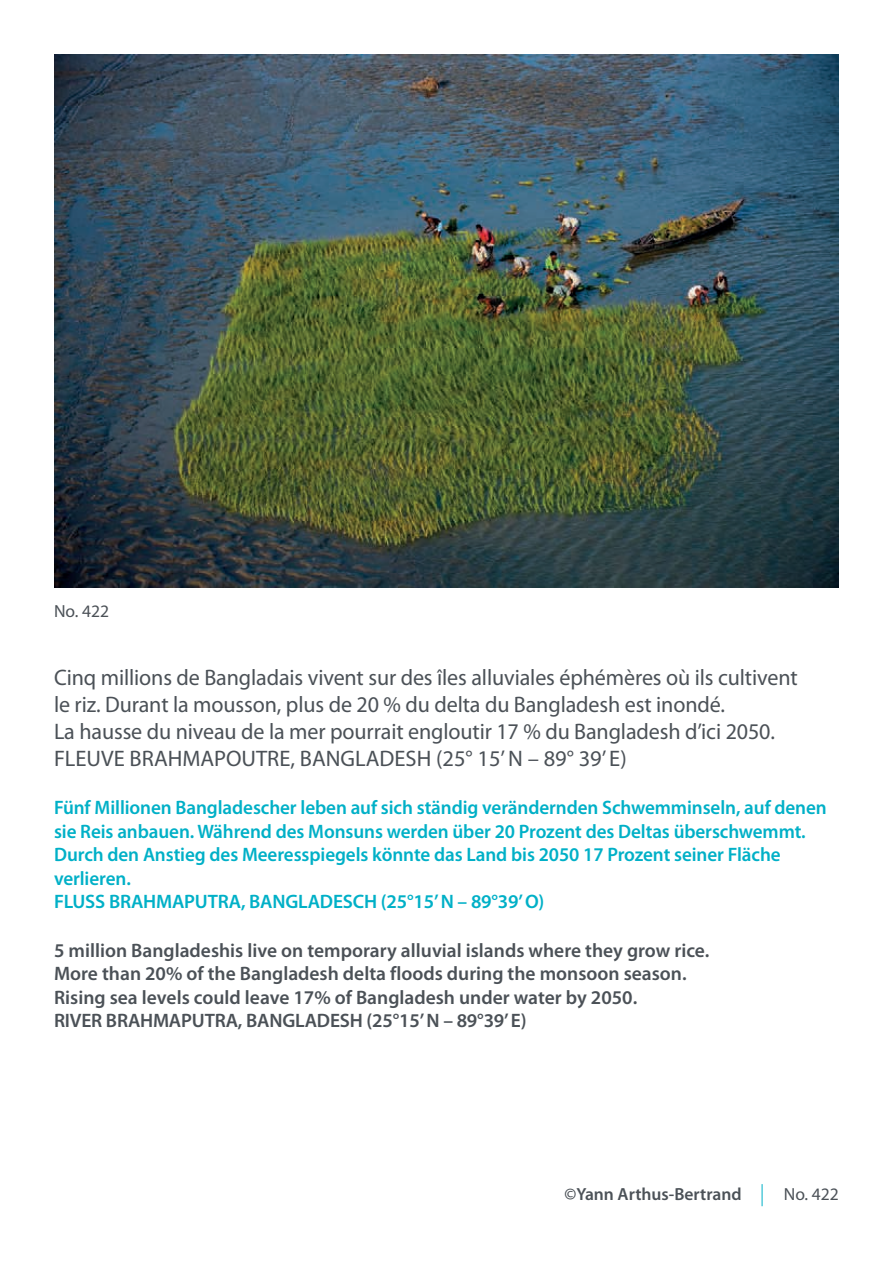
<style>
.page{position:relative;width:893px;height:1263px;background:#fff}
.page>*{position:absolute;margin:0;border:0;box-sizing:border-box;transform-origin:0 0}
.t1{font:22.5px/27px "Myriad Pro";letter-spacing:-.005em;color:#4b5157}
.t2{font:600 19.5px/23.4px "Myriad Pro";letter-spacing:-.005em;color:#00b0c7}
.t3{font:600 19.5px/23.4px "Myriad Pro";color:#4b5157}
.t4{font:600 17.55px "Myriad Pro";color:#4b5157}
.t5{font:17.55px "Myriad Pro";color:#4b5157}
</style>
<div class="page">
<svg style="left:762px;top:1184px;width:1px;height:22px"></svg>
<img style="left:54px;top:54px;width:785px;height:533px">
<p class="t5" style="left:54px;top:601px;width:57px">No. 422</p>
<p class="t1" style="left:54px;top:664px;width:745px">Cinq millions de Bangladais vivent sur des îles alluviales éphémères où ils cultivent le riz. Durant la mousson, plus de 20 % du delta du Bangladesh est inondé.<br>La hausse du niveau de la mer pourrait engloutir 17 % du Bangladesh d’ici 2050.<br>FLEUVE BRAHMAPOUTRE, BANGLADESH (25° 15’ N – 89° 39’ E)</p>
<p class="t2" style="left:54px;top:796px;width:774px">Fünf Millionen Bangladescher leben auf sich ständig verändernden Schwemminseln, auf denen sie Reis anbauen. Während des Monsuns werden über 20 Prozent des Deltas überschwemmt.<br>Durch den Anstieg des Meeresspiegels könnte das Land bis 2050 17 Prozent seiner Fläche verlieren.<br>FLUSS BRAHMAPUTRA, BANGLADESCH (25°15’ N – 89°39’ O)</p>
<p class="t3" style="left:54px;top:939px;width:657px">5 million Bangladeshis live on temporary alluvial islands where they grow rice.<br>More than 20% of the Bangladesh delta floods during the monsoon season.<br>Rising sea levels could leave 17% of Bangladesh under water by 2050.<br>RIVER BRAHMAPUTRA, BANGLADESH (25°15’ N – 89°39’ E)</p>
<p class="t4" style="left:564px;top:1184px;width:179px">©Yann Arthus-Bertrand</p>
<p class="t5" style="left:784px;top:1184px;width:57px">No. 422</p>
</div>
